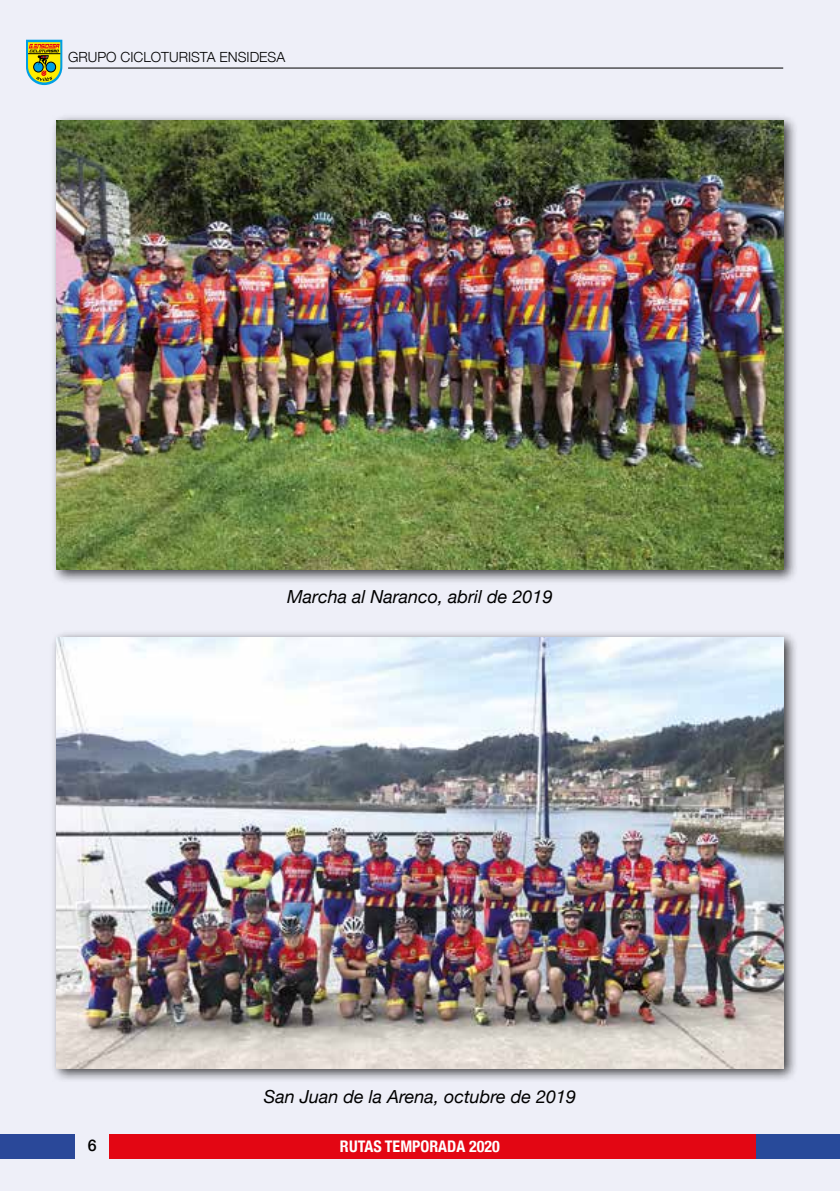
<style>
.page{position:relative;width:840px;height:1191px;background:#fff}
.page>*{position:absolute;margin:0;border:0;box-sizing:border-box;transform-origin:0 0}
.t1{font:italic 18px "Helvetica Neue";color:#000}
.t2{font:700 condensed 16px "Helvetica Neue";color:#fff}
.t3{font:500 16px "Helvetica Neue";color:#000}
.t4{font:300 14px "Helvetica Neue";color:#000}
</style>
<div class="page">
<div style="left:0;top:0;width:839px;height:1191px;background:#eeeff8"></div>
<div style="left:50px;top:630px;width:747px;height:453px;background:#000;opacity:.75"></div>
<img style="left:57px;top:637px;width:725px;height:431px">
<div style="left:50px;top:113px;width:747px;height:471px;background:#000;opacity:.75"></div>
<img style="left:57px;top:120px;width:725px;height:449px">
<hr style="left:68px;top:68px;width:714px;height:1px;background:#000">
<div style="left:109px;top:1134px;width:730px;height:25px;background:#e30613"></div>
<div style="left:0;top:1134px;width:75px;height:25px;background:#2a4899"></div>
<div style="left:755px;top:1134px;width:84px;height:25px;background:#284a9a"></div>
<svg style="left:26px;top:40px;width:36px;height:45px;background:#97a850"></svg>
<p class="t4" style="left:68px;top:48px;width:218px">GRUPO CICLOTURISTA ENSIDESA</p>
<p class="t1" style="left:287px;top:585px;width:267px">Marcha al Naranco, abril de 2019</p>
<p class="t1" style="left:263px;top:1086px;width:314px">San Juan de la Arena, octubre de 2019</p>
<p class="t3" style="left:88px;top:1135px;width:10px">6</p>
<p class="t2" style="left:339px;top:1136px;width:161px">RUTAS TEMPORADA 2020</p>
</div>
